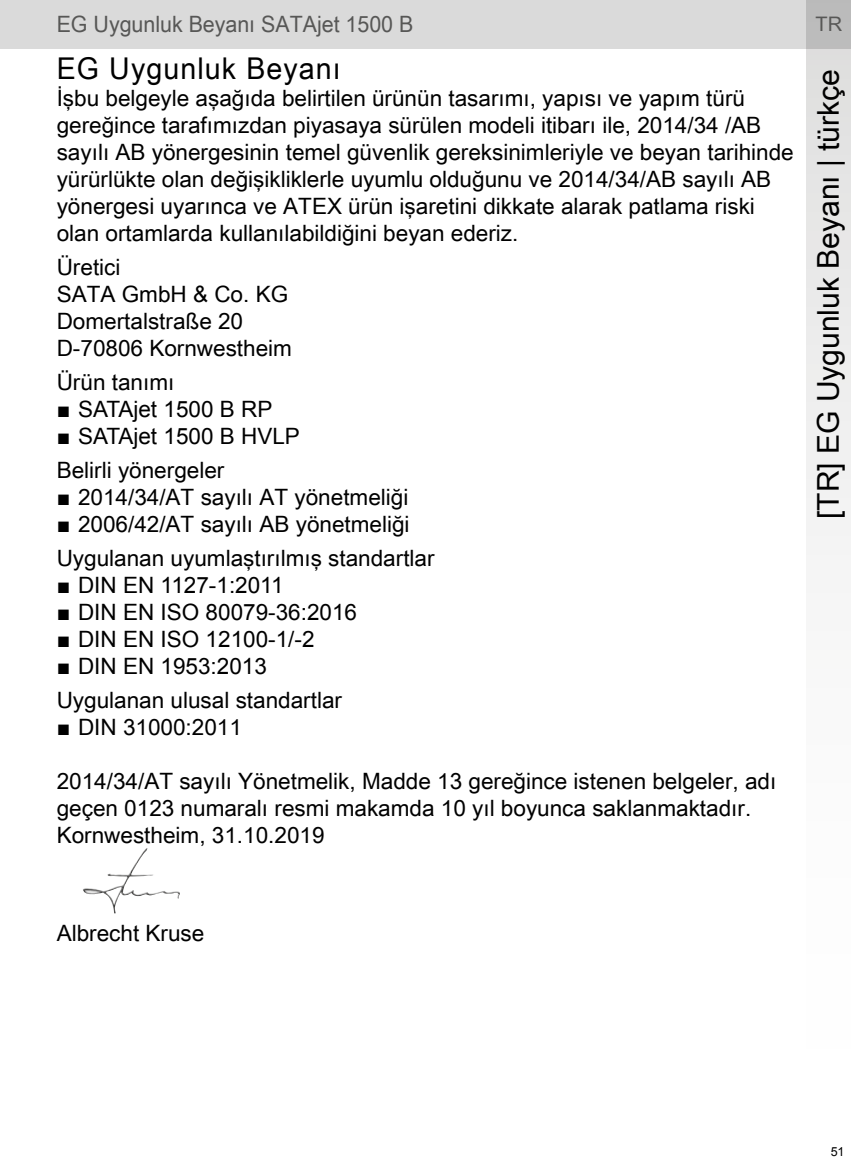
<style>
.page{position:relative;width:851px;height:1170px;background:#fff}
.page>*{position:absolute;margin:0;border:0;box-sizing:border-box;transform-origin:0 0}
.t1{font:30px "Arial Unicode MS";color:#000}
.t2{font:30px "Arial Unicode MS";letter-spacing:.04em;color:#000;scale:.95 1}
.t3{font:22.5px/27px "Arial Unicode MS";color:#000}
.t4{font:22.5px "Arial";color:#000}
.t5{font:22.5px "Arial Unicode MS";color:#575756;scale:.95 1}
.t6{font:20px "Arial Unicode MS";color:#575756}
.t7{font:12.5px "Arial";color:#000}
.s1{font-family:"Arial"}
</style>
<div class="page">
<div style="left:0;top:0;width:850px;height:49px;background:#dadada"></div>
<svg style="left:806px;top:0;width:44px;height:555px"></svg>
<img style="left:83px;top:848px;width:97px;height:65px">
<p class="t5" style="left:57px;top:8px;width:377px">EG Uygunluk Beyanı SATAjet 1500 B</p>
<p class="t6" style="left:815px;top:10px;width:28px">TR</p>
<h1 class="t2" style="left:57px;top:46px;width:300px">EG Uygunluk Beyanı</h1>
<p class="t3" style="left:57px;top:84px;width:738px">İşbu belgeyle aşağıda belirtilen ürünün tasarımı, yapısı ve yapım türü gereğince tarafımızdan piyasaya sürülen modeli itibarı ile, 2014/34 /AB sayılı AB yönergesinin temel güvenlik gereksinimleriyle ve beyan tarihinde yürürlükte olan değişikliklerle uyumlu olduğunu ve 2014/34/AB sayılı AB yönergesi uyarınca ve ATEX ürün işaretini dikkate alarak patlama riski olan ortamlarda kullanılabildiğini beyan ederiz.</p>
<p class="t3" style="left:57px;top:253px;width:237px">Üretici<br>SATA GmbH &amp; Co. KG<br>Domertalstraße 20<br>D-70806 Kornwestheim</p>
<p class="t3" style="left:57px;top:368px;width:119px">Ürün tanımı</p>
<p class="t4" style="left:57px;top:394px;width:217px">■ SATAjet 1500 B RP</p>
<p class="t4" style="left:57px;top:421px;width:245px">■ SATAjet 1500 B HVLP</p>
<p class="t3" style="left:57px;top:456px;width:169px">Belirli yönergeler</p>
<p class="t3" style="left:57px;top:483px;width:353px"><span class="s1">■</span> 2014/34/AT sayılı AT yönetmeliği</p>
<p class="t3" style="left:57px;top:506px;width:379px;line-height:34px"><span class="s1">■</span> 2006/42/AT sayılı AB yönetmeliği<br>Uygulanan uyumlaştırılmış standartlar</p>
<p class="t4" style="left:57px;top:570px;width:228px">■ DIN EN 1127-1:2011</p>
<p class="t4" style="left:57px;top:597px;width:302px">■ DIN EN ISO 80079-36:2016</p>
<p class="t4" style="left:57px;top:624px;width:259px">■ DIN EN ISO 12100-1/-2</p>
<p class="t4" style="left:57px;top:651px;width:212px">■ DIN EN 1953:2013</p>
<p class="t3" style="left:57px;top:686px;width:287px">Uygulanan ulusal standartlar</p>
<p class="t3" style="left:57px;top:713px;width:187px"><span class="s1">■</span> DIN 31000:2011</p>
<p class="t3" style="left:57px;top:767px;width:721px">2014/34/AT sayılı Yönetmelik, Madde 13 gereğince istenen belgeler, adı geçen 0123 numaralı resmi makamda 10 yıl boyunca saklanmaktadır.<br>Kornwestheim, 31.10.2019</p>
<h1 class="t1" style="left:806px;top:519px;width:451px;rotate:-90deg">[TR] EG Uygunluk Beyanı | türkçe</h1>
<p class="t3" style="left:57px;top:918px;width:149px">Albrecht Kruse</p>
<p class="t7" style="left:830px;top:1143px;width:15px">51</p>
</div>
